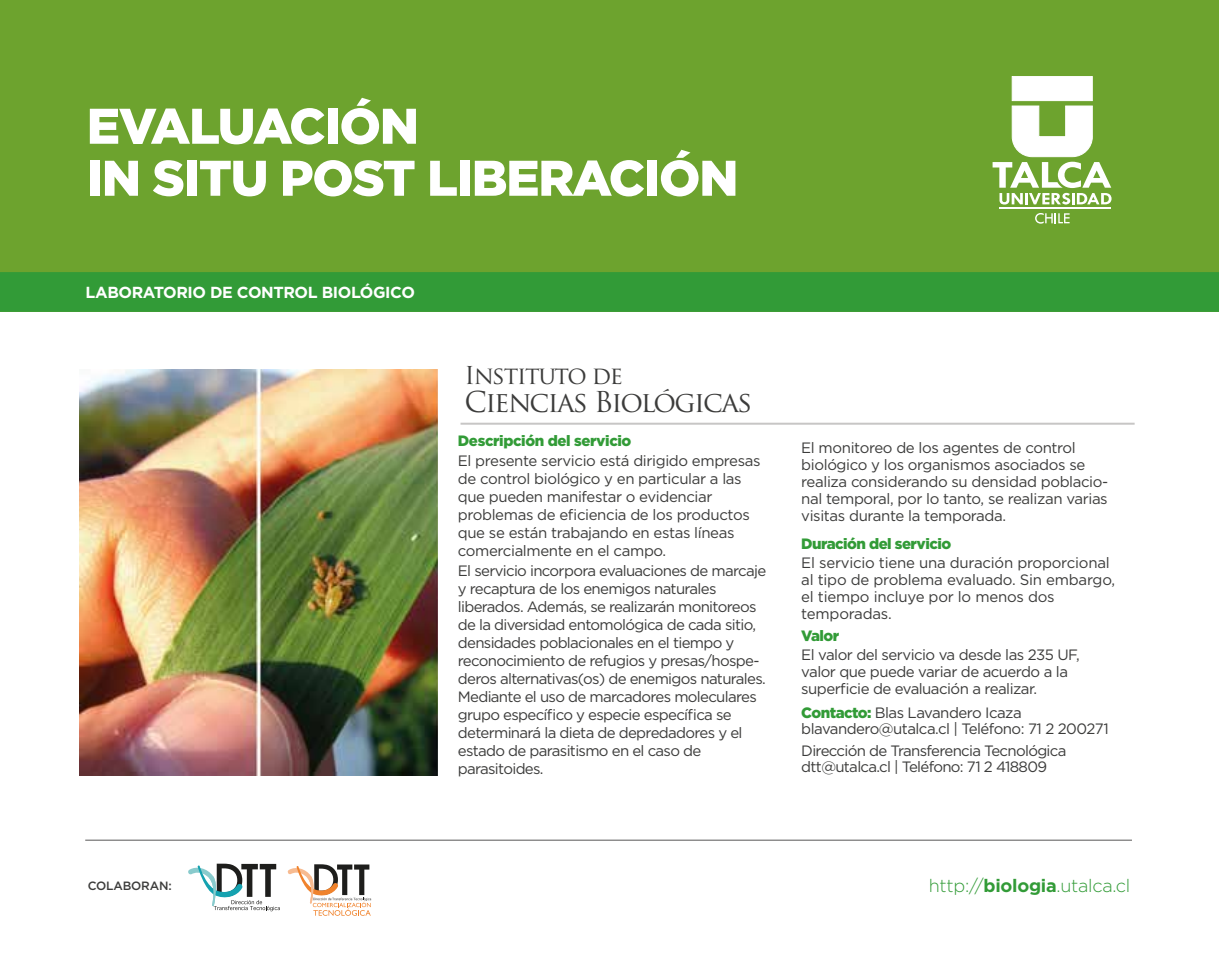
<style>
.page{position:relative;width:1219px;height:964px;background:#fff}
.page>*{position:absolute;margin:0;border:0;box-sizing:border-box;transform-origin:0 0}
.t1{font:900 50px/52px "Gotham";letter-spacing:-.025em;color:#fff}
.t2{font:28px "Trajan Pro";letter-spacing:-.055em;color:#3c3c3b}
.t3{font:24px "Trajan Pro";letter-spacing:-.055em;color:#3c3c3b}
.t4{font:300 18px "Gotham";letter-spacing:-.015em;color:#329b37}
.t5{font:700 16px "Gotham";letter-spacing:-.025em;color:#fff}
.t6{font:15px/18px "Gotham";letter-spacing:-.035em;color:#3c3c3b}
.t7{font:15px/17px "Gotham";letter-spacing:-.015em;color:#3c3c3b}
.t8{font:900 15px "Gotham";letter-spacing:-.035em;color:#329b37}
.t9{font:500 12px "Gotham";letter-spacing:-.015em;color:#3c3c3b}
.s1{font-weight:900;color:#329b37}
.s2{font-weight:700}
</style>
<div class="page">
<div style="left:0;top:0;width:1219px;height:312px;background:#6da32e"></div>
<div style="left:0;top:272px;width:1219px;height:40px;background:#329b37"></div>
<svg style="left:992px;top:76px;width:119px;height:129px"></svg>
<svg style="left:1035px;top:213px;width:35px;height:11px"></svg>
<hr style="left:999px;top:207px;width:112px;height:1px;background:#fff">
<svg style="left:188px;top:863px;width:92px;height:48px"></svg>
<svg style="left:287px;top:864px;width:84px;height:52px"></svg>
<hr style="left:85px;top:839px;width:1047px;height:1px;background:#585756">
<img style="left:79px;top:369px;width:358px;height:407px">
<hr style="left:460px;top:423px;width:675px;height:2px;background:#c7c6c5">
<h1 class="t1" style="left:87px;top:99px;width:653px">EVALUACIÓN<br>IN SITU POST LIBERACIÓN</h1>
<p class="t5" style="left:86px;top:281px;width:331px">LABORATORIO DE CONTROL BIOLÓGICO</p>
<h3 class="t3" style="left:464px;top:360px;width:160px">Instituto de</h3>
<h2 class="t2" style="left:464px;top:384px;width:289px">Ciencias Biológicas</h2>
<p class="t8" style="left:458px;top:431px;width:175px">Descripción del servicio</p>
<p class="t6" style="left:458px;top:452px;width:304px">El presente servicio está dirigido empresas de control biológico y en particular a las que pueden manifestar o evidenciar problemas de eficiencia de los productos que se están trabajando en estas líneas comercialmente en el campo.</p>
<p class="t6" style="left:458px;top:562px;width:310px">El servicio incorpora evaluaciones de marcaje y recaptura de los enemigos naturales liberados. Además, se realizarán monitoreos de la diversidad entomológica de cada sitio, densidades poblacionales en el tiempo y reconocimiento de refugios y presas/hospe&shy;deros alternativas(os) de enemigos naturales.<br>Mediante el uso de marcadores moleculares grupo específico y especie específica se determinará la dieta de depredadores y el estado de parasitismo en el caso de parasitoides.</p>
<p class="t6" style="left:801px;top:439px;width:309px;line-height:17px">El monitoreo de los agentes de control biológico y los organismos asociados se realiza considerando su densidad poblacio&shy;nal temporal, por lo tanto, se realizan varias visitas durante la temporada.</p>
<p class="t8" style="left:801px;top:533px;width:151px">Duración del servicio</p>
<p class="t7" style="left:801px;top:554px;width:315px">El servicio tiene una duración proporcional al tipo de problema evaluado. Sin embargo, el tiempo incluye por lo menos dos temporadas.</p>
<p class="t8" style="left:801px;top:625px;width:39px">Valor</p>
<p class="t6" style="left:801px;top:646px;width:280px;line-height:17px">El valor del servicio va desde las 235 UF, valor que puede variar de acuerdo a la superficie de evaluación a realizar.</p>
<p class="t6" style="left:801px;top:704px;width:309px;line-height:16px"><span class="s1">Contacto:</span> Blas Lavandero Icaza blavandero@utalca.cl | Teléfono: 71 2 200271</p>
<p class="t6" style="left:801px;top:742px;width:267px;line-height:16px">Dirección de Transferencia Tecnológica dtt@utalca.cl | Teléfono: 71 2 418809</p>
<p class="t9" style="left:88px;top:878px;width:85px">COLABORAN:</p>
<p class="t4" style="left:929px;top:874px;width:203px">http://<span class="s2">biologia</span>.utalca.cl</p>
</div>
